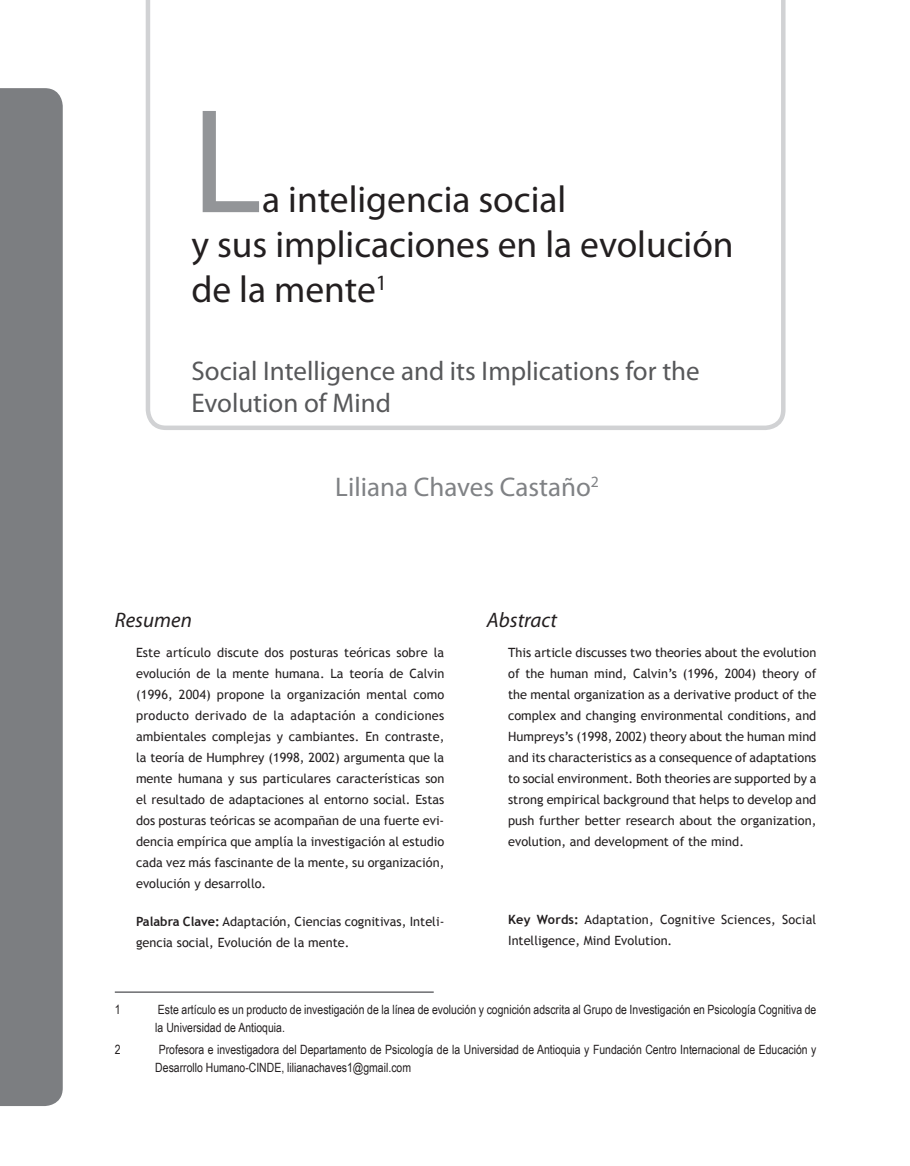
<style>
.page{position:relative;width:910px;height:1166px;background:#fff}
.page>*{position:absolute;margin:0;border:0;box-sizing:border-box;transform-origin:0 0}
.t1{font:150px "Myriad Pro";color:#939598}
.t2{font:37.5px/45px "Myriad Pro";color:#231f20}
.t3{font:27px/32.4px "Myriad Pro";color:#57585a}
.t4{font:27px "Myriad Pro";color:#808285}
.t5{font:italic 21px "Myriad Pro";color:#231f20}
.t6{font:12.75px/21px "Trebuchet MS";color:#231f20;text-align:justify}
.t7{font:12.75px/18px "Arial Narrow";color:#231f20}
.s1{font-weight:700}
</style>
<div class="page">
<svg style="left:146px;top:0;width:639px;height:430px"></svg>
<div style="left:0;top:88px;width:63px;height:1017px;background:#7c7e81"></div>
<hr style="left:115px;top:991px;width:319px;height:1px;background:#6c6d70">
<h1 class="t1" style="left:191px;top:69px;width:72px">L</h1>
<h2 class="t2" style="left:191px;top:176px;width:544px;text-indent:71px">a inteligencia social<br>y sus implicaciones en la evolución de la mente<sup>1</sup></h2>
<h3 class="t3" style="left:191px;top:354px;width:510px">Social Intelligence and its Implications for the<br>Evolution of Mind</h3>
<h3 class="t4" style="left:335px;top:470px;width:265px">Liliana Chaves Castaño<sup>2</sup></h3>
<h3 class="t5" style="left:115px;top:606px;width:79px">Resumen</h3>
<p class="t6" style="left:136px;top:641px;width:310px">Este artículo discute dos posturas teóricas sobre la evolución de la mente humana. La teoría de Calvin (1996, 2004) propone la organización mental como producto derivado de la adaptación a condiciones ambientales complejas y cambiantes. En contraste, la teoría de Humphrey (1998, 2002) argumenta que la mente humana y sus particulares características son el resultado de adaptaciones al entorno social. Estas dos posturas teóricas se acompañan de una fuerte evi&shy;dencia empírica que amplía la investigación al estudio cada vez más fascinante de la mente, su organización, evolución y desarrollo.</p>
<p class="t6" style="left:136px;top:910px;width:310px"><span class="s1">Palabra Clave:</span> Adaptación, Ciencias cognitivas, Inteli&shy;gencia social, Evolución de la mente.</p>
<h3 class="t5" style="left:487px;top:606px;width:72px">Abstract</h3>
<p class="t6" style="left:508px;top:641px;width:310px">This article discusses two theories about the evolution of the human mind, Calvin’s (1996, 2004) theory of the mental organization as a derivative product of the complex and changing environmental conditions, and Humpreys’s (1998, 2002) theory about the human mind and its characteristics as a consequence of adaptations to social environment. Both theories are supported by a strong empirical background that helps to develop and push further better research about the organization, evolution, and development of the mind.</p>
<p class="t6" style="left:508px;top:908px;width:310px"><span class="s1">Key Words:</span> Adaptation, Cognitive Sciences, Social<br>Intelligence, Mind Evolution.</p>
<p class="t7" style="left:115px;top:999px;width:7px">1</p>
<p class="t7" style="left:155px;top:999px;width:663px">Este artículo es un producto de investigación de la línea de evolución y cognición adscrita al Grupo de Investigación en Psicología Cognitiva de la Universidad de Antioquia.</p>
<p class="t7" style="left:115px;top:1040px;width:7px">2</p>
<p class="t7" style="left:155px;top:1040px;width:663px">Profesora e investigadora del Departamento de Psicología de la Universidad de Antioquia y Fundación Centro Internacional de Educación y<br>Desarrollo Humano-CINDE, lilianachaves1@gmail.com</p>
</div>
